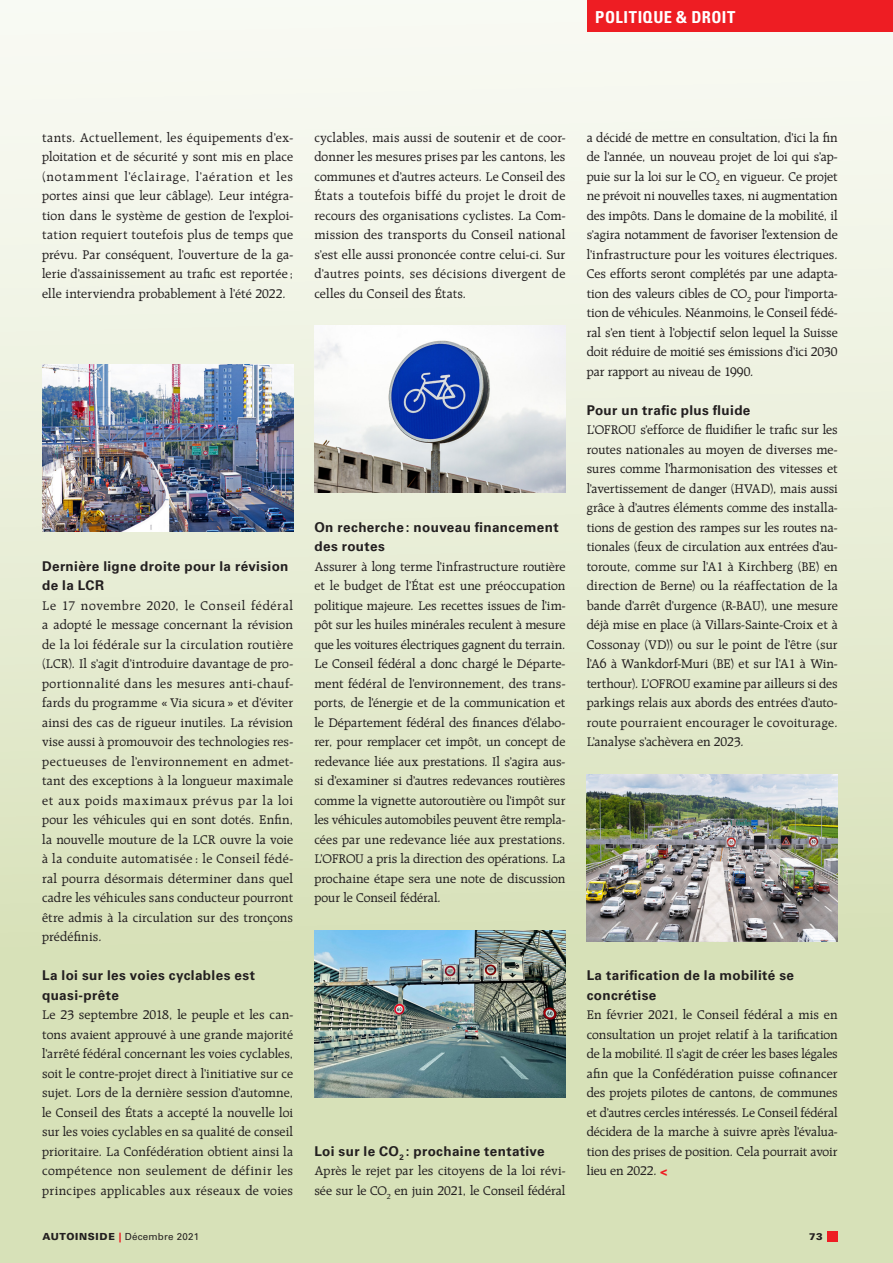
<style>
.page{position:relative;width:893px;height:1263px;background:#fff}
.page>*{position:absolute;margin:0;border:0;box-sizing:border-box;transform-origin:0 0}
.t1{font:700 condensed 16.5px "Univers LT Std";letter-spacing:.03em;color:#fff}
._05_Lauftext{font:13.5px/19.5px "Raleigh LT Std";letter-spacing:.01em;color:#231f20;text-align:justify}
._06_Zwischentitel_sc{font:700 13.5px/19.5px "Univers LT Std";letter-spacing:.025em;color:#231f20}
.t2{font:9.75px "Univers LT Std";letter-spacing:.025em;color:#231f20}
.t3{font:900 9.75px "Univers LT Std";color:#231f20}
.s1{font-family:"Impact MT Std";color:#ee1d23}
.s2{font-weight:900}
.s3{font-weight:900;color:#ee1d23}
</style>
<div class="page">
<div style="left:0;top:0;width:893px;height:1263px;background:linear-gradient(to bottom,#f9faf5,#d1dcad)"></div>
<img style="left:314px;top:326px;width:251px;height:167px">
<img style="left:314px;top:930px;width:251px;height:167px">
<img style="left:587px;top:774px;width:251px;height:167px">
<img style="left:42px;top:365px;width:251px;height:167px">
<div style="left:587px;top:0;width:306px;height:32px;background:#ee1d23"></div>
<div style="left:827px;top:1231px;width:11px;height:11px;background:#ee1d23"></div>
<p class="t1" style="left:595px;top:7px;width:141px">POLITIQUE &amp; DROIT</p>
<p class="_05_Lauftext" style="left:42px;top:128px;width:253px">tants. Actuellement, les équipements d’ex&shy;ploitation et de sécurité y sont mis en place (notamment l’éclairage, l’aération et les portes ainsi que leur câblage). Leur intégra&shy;tion dans le système de gestion de l’exploi&shy;tation requiert toutefois plus de temps que prévu. Par conséquent, l’ouverture de la ga&shy;lerie d’assainissement au trafic est reportée ; elle interviendra probablement à l’été 2022.</p>
<p class="_06_Zwischentitel_sc" style="left:42px;top:556px;width:248px">Dernière ligne droite pour la révision de la LCR</p>
<p class="_05_Lauftext" style="left:42px;top:596px;width:253px">Le 17 novembre 2020, le Conseil fédéral a adopté le message concernant la révision de la loi fédérale sur la circulation routière (LCR). Il s’agit d’introduire davantage de pro&shy;portionnalité dans les mesures anti-chauf&shy;fards du programme «Via sicura » et d’éviter ainsi des cas de rigueur inutiles. La révision vise aussi à promouvoir des technologies res&shy;pectueuses de l’environnement en admet&shy;tant des exceptions à la longueur maximale et aux poids maximaux prévus par la loi pour les véhicules qui en sont dotés. Enfin, la nouvelle mouture de la LCR ouvre la voie à la conduite automatisée : le Conseil fédé&shy;ral pourra désormais déterminer dans quel cadre les véhicules sans conducteur pourront être admis à la circulation sur des tronçons prédéfinis.</p>
<p class="_06_Zwischentitel_sc" style="left:42px;top:966px;width:214px">La loi sur les voies cyclables est quasi-prête</p>
<p class="_05_Lauftext" style="left:42px;top:1005px;width:253px">Le 23 septembre 2018, le peuple et les can&shy;tons avaient approuvé à une grande majorité l’arrêté fédéral concernant les voies cyclables, soit le contre-projet direct à l’initiative sur ce sujet. Lors de la dernière session d’automne, le Conseil des États a accepté la nouvelle loi sur les voies cyclables en sa qualité de conseil prioritaire. La Confédération obtient ainsi la compétence non seulement de définir les principes applicables aux réseaux de voies</p>
<p class="_05_Lauftext" style="left:314px;top:128px;width:253px">cyclables, mais aussi de soutenir et de coor&shy;donner les mesures prises par les cantons, les communes et d’autres acteurs. Le Conseil des États a toutefois biffé du projet le droit de recours des organisations cyclistes. La Com&shy;mission des transports du Conseil national s’est elle aussi prononcée contre celui-ci. Sur d’autres points, ses décisions divergent de celles du Conseil des États.</p>
<p class="_06_Zwischentitel_sc" style="left:314px;top:517px;width:246px">On recherche : nouveau financement des routes</p>
<p class="_05_Lauftext" style="left:314px;top:557px;width:253px">Assurer à long terme l’infrastructure routière et le budget de l’État est une préoccupation politique majeure. Les recettes issues de l’im&shy;pôt sur les huiles minérales reculent à mesure que les voitures électriques gagnent du terrain.<br>Le Conseil fédéral a donc chargé le Départe&shy;ment fédéral de l’environnement, des trans&shy;ports, de l’énergie et de la communication et le Département fédéral des finances d’élabo&shy;rer, pour remplacer cet impôt, un concept de redevance liée aux prestations. Il s’agira aus&shy;si d’examiner si d’autres redevances routières comme la vignette autoroutière ou l’impôt sur les véhicules automobiles peuvent être rempla&shy;cées par une redevance liée aux prestations.<br>L’OFROU a pris la direction des opérations. La prochaine étape sera une note de discussion pour le Conseil fédéral.</p>
<p class="_05_Lauftext" style="left:587px;top:128px;width:253px">a décidé de mettre en consultation, d’ici la fin de l’année, un nouveau projet de loi qui s’ap&shy;puie sur la loi sur le CO<sub>2</sub> en vigueur. Ce projet ne prévoit ni nouvelles taxes, ni augmentation des impôts. Dans le domaine de la mobilité, il s’agira notamment de favoriser l’extension de l’infrastructure pour les voitures électriques.<br>Ces efforts seront complétés par une adapta&shy;tion des valeurs cibles de CO<sub>2</sub> pour l’importa&shy;tion de véhicules. Néanmoins, le Conseil fédé&shy;ral s’en tient à l’objectif selon lequel la Suisse doit réduire de moitié ses émissions d’ici 2030 par rapport au niveau de 1990.</p>
<p class="_06_Zwischentitel_sc" style="left:587px;top:400px;width:165px">Pour un trafic plus fluide</p>
<p class="_05_Lauftext" style="left:587px;top:420px;width:253px">L’OFROU s’efforce de fluidifier le trafic sur les routes nationales au moyen de diverses me&shy;sures comme l’harmonisation des vitesses et l’avertissement de danger (HVAD), mais aussi grâce à d’autres éléments comme des installa&shy;tions de gestion des rampes sur les routes na&shy;tionales (feux de circulation aux entrées d’au&shy;toroute, comme sur l’A1 à Kirchberg (BE) en direction de Berne) ou la réaffectation de la bande d’arrêt d’urgence (R-BAU), une mesure déjà mise en place (à Villars-Sainte-Croix et à Cossonay (VD)) ou sur le point de l’être (sur l’A6 à Wankdorf-Muri (BE) et sur l’A1 à Win&shy;terthour). L’OFROU examine par ailleurs si des parkings relais aux abords des entrées d’auto&shy;route pourraient encourager le covoiturage.<br>L’analyse s’achèvera en 2023.</p>
<p class="_06_Zwischentitel_sc" style="left:314px;top:1141px;width:232px">Loi sur le CO<sub>2</sub> : prochaine tentative</p>
<p class="_05_Lauftext" style="left:314px;top:1161px;width:253px">Après le rejet par les citoyens de la loi révi&shy;sée sur le CO<sub>2</sub> en juin 2021, le Conseil fédéral</p>
<p class="_06_Zwischentitel_sc" style="left:587px;top:966px;width:209px">La tarification de la mobilité se concrétise</p>
<p class="_05_Lauftext" style="left:587px;top:1005px;width:253px">En février 2021, le Conseil fédéral a mis en consultation un projet relatif à la tarification de la mobilité. Il s’agit de créer les bases légales afin que la Confédération puisse cofinancer des projets pilotes de cantons, de communes et d’autres cercles intéressés. Le Conseil fédéral décidera de la marche à suivre après l’évalua&shy;tion des prises de position. Cela pourrait avoir lieu en 2022. <span class="s1">&lt;</span></p>
<p class="t2" style="left:43px;top:1231px;width:158px"><span class="s2">AUTOINSIDE</span> <span class="s3">|</span> Décembre 2021</p>
<p class="t3" style="left:809px;top:1231px;width:15px">73</p>
</div>
